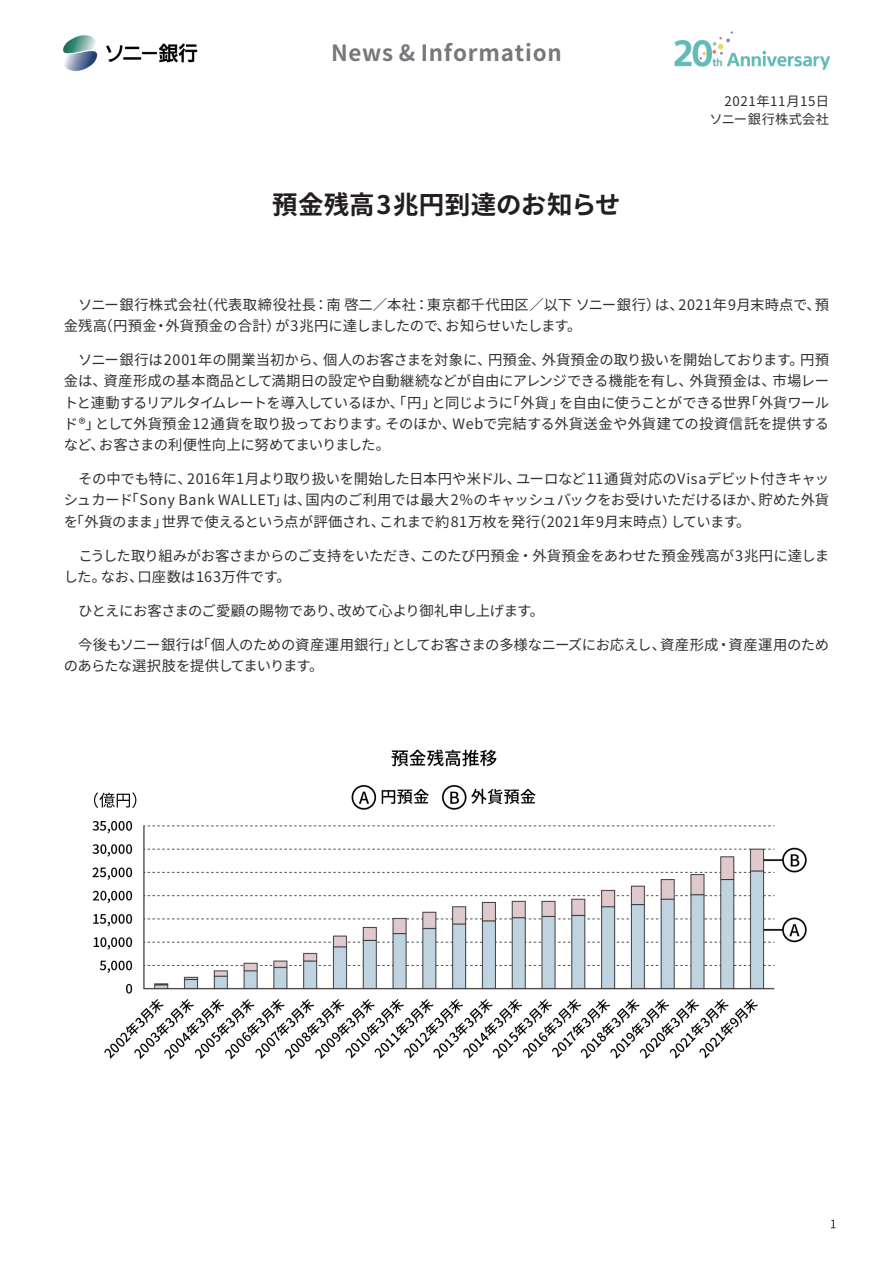
<style>
.page{position:relative;width:893px;height:1263px;background:#fff}
.page>*{position:absolute;margin:0;border:0;box-sizing:border-box;transform-origin:0 0}
.t1{font:700 25.5px "Noto Sans CJ Kjp";letter-spacing:.01em;color:#231f20}
.t2{font:700 22.35px "Noto Sans CJ Kjp";letter-spacing:.035em;color:#76787b}
.t3{font:14.4px/21.3px "Noto Sans CJ Kjp";letter-spacing:-.015em;color:#312f30}
.t4{font:14.4px/21.3px "Noto Sans CJ Kjp";letter-spacing:-.035em;color:#312f30}
.t5{font:14.4px "Noto Sans CJ Kjp";letter-spacing:.02em;color:#312f30}
.t6{font:14.4px "Noto Sans CJ Kjp";letter-spacing:.005em;color:#312f30}
.t7{font:14.4px "Noto Sans CJ Kjp";letter-spacing:-.045em;color:#312f30}
.t8{font:14.4px/21.3px "Noto Sans CJ Kjp";letter-spacing:-.05em;color:#312f30}
.t9{font:14.4px "Noto Sans CJ Kjp";letter-spacing:.04em;color:#312f30}
.t10{font:14.4px "Noto Sans CJ Kjp";letter-spacing:.01em;color:#312f30}
.t11{font:14.4px "Noto Sans CJ Kjp";letter-spacing:.03em;color:#312f30}
.t12{font:14.4px "Noto Sans CJ Kjp";letter-spacing:.045em;color:#312f30}
.t13{font:14.4px "Noto Sans CJ Kjp";letter-spacing:.015em;color:#312f30}
.t14{font:14.4px "Noto Sans CJ Kjp";letter-spacing:-.055em;color:#312f30}
.t15{font:13.35px/18px "Noto Sans CJ Kjp";letter-spacing:.04em;color:#312f30;text-align:right}
</style>
<div class="page">
<img style="left:62px;top:35px;width:136px;height:36px">
<img style="left:674px;top:31px;width:157px;height:39px">
<img style="left:92px;top:749px;width:715px;height:311px">
<svg style="left:831px;top:1220px;width:5px;height:8px"></svg>
<h2 class="t2" style="left:331px;top:40px;width:232px">News &amp; Information</h2>
<h1 class="t1" style="left:272px;top:190px;width:350px">預金残高3兆円到達のお知らせ</h1>
<p class="t15" style="left:710px;top:93px;width:121px">2021年11月15日ソニー銀行株式会社</p>
<p class="t11" style="left:199px;top:296px;width:119px">（代表取締役社長</p>
<p class="t5" style="left:314px;top:296px;width:348px">：南啓二／本社：東京都千代田区／以下ソニー銀行）</p>
<p class="t9" style="left:678px;top:296px;width:152px">2021年9月末時点で預、</p>
<p class="t13" style="left:64px;top:296px;width:145px">　ソニー銀行株式会社</p>
<p class="t3" style="left:655px;top:294px;width:30px">は、</p>
<p class="t3" style="left:98px;top:315px;width:60px">（円預金</p>
<p class="t10" style="left:166px;top:318px;width:117px">外貨預金の合計）</p>
<p class="t3" style="left:64px;top:315px;width:45px">金残高</p>
<p class="t3" style="left:275px;top:315px;width:177px">が3兆円に達しましたので、</p>
<p class="t14" style="left:445px;top:318px;width:138px">お知らせいたします。</p>
<p class="t3" style="left:154px;top:315px;width:16px">・</p>
<p class="t3" style="left:542px;top:349px;width:263px">外貨預金の取り扱いを開始しております。</p>
<p class="t3" style="left:323px;top:349px;width:170px">個人のお客さまを対象に、</p>
<p class="t6" style="left:64px;top:352px;width:264px">　ソニー銀行は2001年の開業当初から、</p>
<p class="t3" style="left:488px;top:349px;width:59px">円預金、</p>
<p class="t3" style="left:800px;top:349px;width:30px">円預</p>
<p class="t3" style="left:103px;top:371px;width:591px">資産形成の基本商品として満期日の設定や自動継続などが自由にアレンジできる機能を有し、</p>
<p class="t3" style="left:689px;top:371px;width:88px">外貨預金は、</p>
<p class="t3" style="left:772px;top:371px;width:58px">市場レー</p>
<p class="t3" style="left:64px;top:371px;width:45px">金は、</p>
<p class="t7" style="left:64px;top:394px;width:374px">トと連動するリアルタイムレートを導入しているほか、「円」</p>
<p class="t3" style="left:505px;top:392px;width:60px">「外貨」</p>
<p class="t7" style="left:559px;top:394px;width:193px">を自由に使うことができる世界</p>
<p class="t3" style="left:744px;top:392px;width:87px">「外貨ワール</p>
<p class="t3" style="left:432px;top:392px;width:83px">と同じように</p>
<p class="t3" style="left:95px;top:413px;width:296px">として外貨預金12通貨を取り扱っております。</p>
<p class="t5" style="left:453px;top:415px;width:378px">Webで完結する外貨送金や外貨建ての投資信託を提供する</p>
<p class="t4" style="left:99px;top:413px;width:293px;text-indent:-35px">ド®」<br>お客さまの利便性向上に努めてまいりました。</p>
<p class="t3" style="left:385px;top:413px;width:72px">そのほか、</p>
<p class="t3" style="left:64px;top:434px;width:43px">など、</p>
<p class="t3" style="left:516px;top:468px;width:314px">ユーロなど11通貨対応のVisaデビット付きキャッ</p>
<p class="t3" style="left:187px;top:468px;width:335px">2016年1月より取り扱いを開始した日本円や米ドル、</p>
<p class="t3" style="left:64px;top:468px;width:129px">　その中でも特に、</p>
<p class="t12" style="left:125px;top:492px;width:165px">「Sony Bank WALLET」</p>
<p class="t3" style="left:305px;top:490px;width:461px">国内のご利用では最大2％のキャッシュバックをお受けいただけるほか、</p>
<p class="t3" style="left:759px;top:490px;width:72px">貯めた外貨</p>
<p class="t3" style="left:64px;top:490px;width:71px">シュカード</p>
<p class="t3" style="left:283px;top:490px;width:30px">は、</p>
<p class="t9" style="left:532px;top:513px;width:146px">（2021年9月末時点）</p>
<p class="t3" style="left:64px;top:511px;width:105px">「を外貨のまま」</p>
<p class="t4" style="left:162px;top:511px;width:225px">世界で使えるという点が評価され、</p>
<p class="t3" style="left:379px;top:511px;width:162px">これまで約81万枚を発行</p>
<p class="t3" style="left:671px;top:511px;width:81px">しています。</p>
<p class="t6" style="left:420px;top:547px;width:410px">このたび円預金・外貨預金をあわせた預金残高が3兆円に達しま</p>
<p class="t3" style="left:137px;top:545px;width:289px;text-indent:-74px">　こうした取り組みがお客さまからのご支持をいただき、口座数は163万件です。</p>
<p class="t3" style="left:101px;top:566px;width:44px">なお、</p>
<p class="t3" style="left:64px;top:566px;width:44px">した。</p>
<p class="t4" style="left:64px;top:600px;width:281px">　ひとえにお客さまのご愛顧の賜物であり、</p>
<p class="t4" style="left:338px;top:600px;width:208px">改めて心より御礼申し上げます。</p>
<p class="t3" style="left:392px;top:634px;width:276px">としてお客さまの多様なニーズにお応えし、</p>
<p class="t10" style="left:196px;top:637px;width:203px">「個人のための資産運用銀行」</p>
<p class="t8" style="left:64px;top:634px;width:261px">　今後もソニー銀行は<br>のあらたな選択肢を提供してまいります。</p>
<p class="t11" style="left:660px;top:637px;width:171px">資産形成・資産運用のため</p>
</div>
